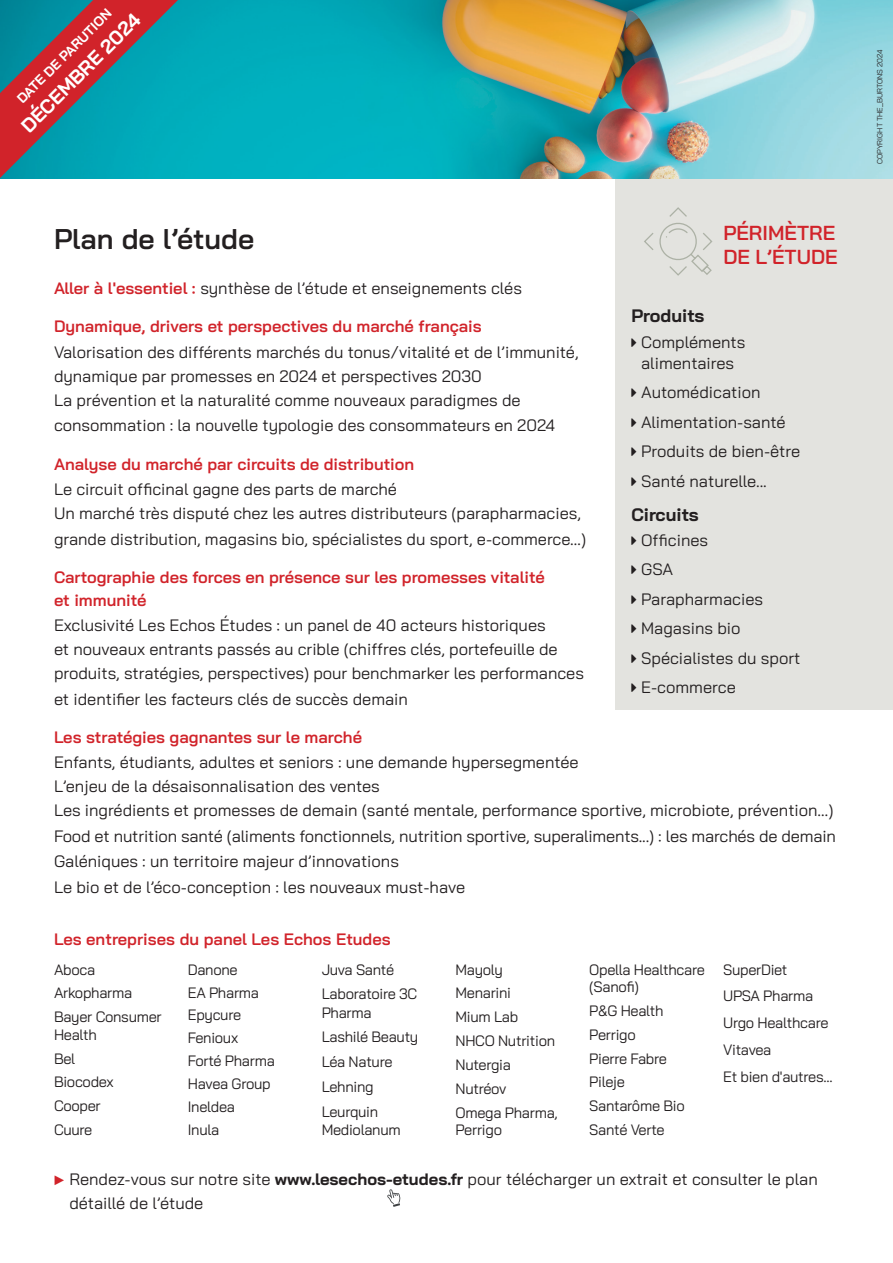
<style>
.page{position:relative;width:893px;height:1263px;background:#fff}
.page>*{position:absolute;margin:0;border:0;box-sizing:border-box;transform-origin:0 0}
.t1{font:600 28.5px "Bai Jamjuree";color:#231f20}
.Colonne_titre{font:600 20.25px/24.3px "Bai Jamjuree";color:#d1232a}
.t2{font:700 19.5px "Bai Jamjuree";color:#fff}
.Colonne_texte{font:700 18px "Bai Jamjuree";color:#231f20}
.Colonne_texte-2{font:16.5px/24px "Bai Jamjuree";color:#231f20}
.Colonne_texte-3{font:600 16.5px/22.5px "Bai Jamjuree";color:#d1232a}
.Colonne_titre-2{font:600 16.5px "Bai Jamjuree";color:#d1232a}
.Colonne_texte-4{font:15px/17.4px "Bai Jamjuree";letter-spacing:-.02em;color:#231f20}
.t3{font:700 13.5px "Bai Jamjuree";color:#fff}
.Colonne_texte-5{font:7.5px "Bai Jamjuree";color:#231f20}
.s1{font-weight:600;color:#d1232a}
.s2{color:#d1232a}
.s3{font-weight:700}
</style>
<div class="page">
<div style="left:615px;top:179px;width:278px;height:531px;background:#e3e3df"></div>
<img style="left:0;top:0;width:893px;height:179px">
<svg style="left:644px;top:207px;width:69px;height:69px"></svg>
<svg style="left:0;top:0;width:178px;height:178px"></svg>
<svg style="left:387px;top:1189px;width:13px;height:18px"></svg>
<p class="t3" style="left:14px;top:95px;width:128px;rotate:-45deg">DATE DE PARUTION</p>
<p class="t2" style="left:17px;top:121px;width:161px;rotate:-45deg">DÉCEMBRE 2024</p>
<p class="t1" style="left:54px;top:222px;width:202px">Plan de l’étude</p>
<p class="Colonne_titre" style="left:723px;top:221px;width:116px">PÉRIMÈTRE<br>DE L’ÉTUDE</p>
<p class="Colonne_texte-2" style="left:54px;top:276px;width:469px"><span class="s1">Aller à l'essentiel :</span> synthèse de l’étude et enseignements clés</p>
<p class="Colonne_texte-3" style="left:54px;top:315px;width:429px">Dynamique, drivers et perspectives du marché français</p>
<p class="Colonne_texte-2" style="left:54px;top:340px;width:526px">Valorisation des différents marchés du tonus/vitalité et de l’immunité, dynamique par promesses en 2024 et perspectives 2030</p>
<p class="Colonne_texte-2" style="left:54px;top:387px;width:503px;line-height:25.5px">La prévention et la naturalité comme nouveaux paradigmes de consommation : la nouvelle typologie des consommateurs en 2024</p>
<p class="Colonne_texte-3" style="left:54px;top:453px;width:362px">Analyse du marché par circuits de distribution</p>
<p class="Colonne_texte-2" style="left:54px;top:477px;width:345px">Le circuit officinal gagne des parts de marché</p>
<p class="Colonne_texte-2" style="left:54px;top:500px;width:534px;line-height:25.5px">Un marché très disputé chez les autres distributeurs (parapharmacies, grande distribution, magasins bio, spécialistes du sport, e-commerce…)</p>
<p class="Colonne_texte-3" style="left:54px;top:566px;width:492px">Cartographie des forces en présence sur les promesses vitalité et immunité</p>
<p class="Colonne_texte-2" style="left:54px;top:613px;width:531px">Exclusivité Les Echos Études : un panel de 40 acteurs historiques<br>et nouveaux entrants passés au crible (chiffres clés, portefeuille de produits, stratégies, perspectives) pour benchmarker les performances</p>
<p class="Colonne_texte-2" style="left:54px;top:687px;width:355px">et identifier les facteurs clés de succès demain</p>
<p class="Colonne_texte-3" style="left:54px;top:726px;width:310px">Les stratégies gagnantes sur le marché</p>
<p class="Colonne_texte-2" style="left:54px;top:750px;width:526px">Enfants, étudiants, adultes et seniors : une demande hypersegmentée</p>
<p class="Colonne_texte-2" style="left:54px;top:774px;width:327px">L’enjeu de la désaisonnalisation des ventes</p>
<p class="Colonne_texte-2" style="left:54px;top:798px;width:781px">Les ingrédients et promesses de demain (santé mentale, performance sportive, microbiote, prévention…)</p>
<p class="Colonne_texte-2" style="left:54px;top:824px;width:784px">Food et nutrition santé (aliments fonctionnels, nutrition sportive, superaliments...) : les marchés de demain</p>
<p class="Colonne_texte-2" style="left:54px;top:849px;width:346px">Galéniques : un territoire majeur d’innovations</p>
<p class="Colonne_texte-2" style="left:54px;top:875px;width:413px">Le bio et de l’éco-conception : les nouveaux must-have</p>
<p class="Colonne_texte" style="left:631px;top:306px;width:75px">Produits</p>
<p class="Colonne_texte-2" style="left:641px;top:331px;width:106px;line-height:21px">Compléments alimentaires</p>
<p class="Colonne_texte-2" style="left:641px;top:380px;width:121px">Automédication</p>
<p class="Colonne_texte-2" style="left:641px;top:410px;width:146px">Alimentation-santé</p>
<p class="Colonne_texte-2" style="left:641px;top:439px;width:161px">Produits de bien-être</p>
<p class="Colonne_texte-2" style="left:641px;top:469px;width:127px">Santé naturelle...</p>
<p class="Colonne_texte" style="left:631px;top:504px;width:69px">Circuits</p>
<p class="Colonne_texte-2" style="left:641px;top:528px;width:69px">Officines</p>
<p class="Colonne_texte-2" style="left:641px;top:557px;width:34px">GSA</p>
<p class="Colonne_texte-2" style="left:641px;top:587px;width:123px">Parapharmacies</p>
<p class="Colonne_texte-2" style="left:641px;top:616px;width:101px">Magasins bio</p>
<p class="Colonne_texte-2" style="left:641px;top:646px;width:161px">Spécialistes du sport</p>
<p class="Colonne_texte-2" style="left:641px;top:675px;width:96px">E-commerce</p>
<p class="Colonne_titre-2" style="left:54px;top:930px;width:338px">Les entreprises du panel Les Echos Etudes</p>
<p class="Colonne_texte-4" style="left:54px;top:960px;width:43px">Aboca</p>
<p class="Colonne_texte-4" style="left:54px;top:984px;width:80px">Arkopharma</p>
<p class="Colonne_texte-4" style="left:54px;top:1008px;width:109px">Bayer Consumer<br>Health</p>
<p class="Colonne_texte-4" style="left:54px;top:1049px;width:23px">Bel</p>
<p class="Colonne_texte-4" style="left:54px;top:1073px;width:61px">Biocodex</p>
<p class="Colonne_texte-4" style="left:54px;top:1097px;width:48px">Cooper</p>
<p class="Colonne_texte-4" style="left:54px;top:1121px;width:40px">Cuure</p>
<p class="Colonne_texte-4" style="left:322px;top:960px;width:74px">Juva Santé</p>
<p class="Colonne_texte-4" style="left:322px;top:985px;width:97px;line-height:18.3px">Laboratoire 3C<br>Pharma</p>
<p class="Colonne_texte-4" style="left:322px;top:1028px;width:98px">Lashilé Beauty</p>
<p class="Colonne_texte-4" style="left:322px;top:1053px;width:72px">Léa Nature</p>
<p class="Colonne_texte-4" style="left:322px;top:1078px;width:53px">Lehning</p>
<p class="Colonne_texte-4" style="left:322px;top:1102px;width:81px;line-height:18.3px">Leurquin<br>Mediolanum</p>
<p class="Colonne_texte-4" style="left:188px;top:960px;width:51px">Danone</p>
<p class="Colonne_texte-4" style="left:188px;top:983px;width:73px">EA Pharma</p>
<p class="Colonne_texte-4" style="left:188px;top:1006px;width:55px">Epycure</p>
<p class="Colonne_texte-4" style="left:188px;top:1029px;width:52px">Fenioux</p>
<p class="Colonne_texte-4" style="left:188px;top:1052px;width:89px">Forté Pharma</p>
<p class="Colonne_texte-4" style="left:188px;top:1075px;width:84px">Havea Group</p>
<p class="Colonne_texte-4" style="left:188px;top:1098px;width:49px">Ineldea</p>
<p class="Colonne_texte-4" style="left:188px;top:1121px;width:33px">Inula</p>
<p class="Colonne_texte-4" style="left:455px;top:960px;width:49px">Mayoly</p>
<p class="Colonne_texte-4" style="left:455px;top:984px;width:57px">Menarini</p>
<p class="Colonne_texte-4" style="left:455px;top:1008px;width:64px">Mium Lab</p>
<p class="Colonne_texte-4" style="left:455px;top:1032px;width:101px">NHCO Nutrition</p>
<p class="Colonne_texte-4" style="left:455px;top:1056px;width:57px">Nutergia</p>
<p class="Colonne_texte-4" style="left:455px;top:1080px;width:52px">Nutréov</p>
<p class="Colonne_texte-4" style="left:455px;top:1103px;width:104px">Omega Pharma,<br>Perrigo</p>
<p class="Colonne_texte-4" style="left:589px;top:960px;width:117px">Opella Healthcare (Sanofi)</p>
<p class="Colonne_texte-4" style="left:589px;top:1002px;width:76px">P&amp;G Health</p>
<p class="Colonne_texte-4" style="left:589px;top:1025px;width:48px">Perrigo</p>
<p class="Colonne_texte-4" style="left:589px;top:1049px;width:79px">Pierre Fabre</p>
<p class="Colonne_texte-4" style="left:589px;top:1073px;width:37px">Pileje</p>
<p class="Colonne_texte-4" style="left:589px;top:1097px;width:97px">Santarôme Bio</p>
<p class="Colonne_texte-4" style="left:589px;top:1121px;width:77px">Santé Verte</p>
<p class="Colonne_texte-4" style="left:723px;top:960px;width:66px">SuperDiet</p>
<p class="Colonne_texte-4" style="left:723px;top:987px;width:92px">UPSA Pharma</p>
<p class="Colonne_texte-4" style="left:723px;top:1014px;width:107px">Urgo Healthcare</p>
<p class="Colonne_texte-4" style="left:723px;top:1041px;width:50px">Vitavea</p>
<p class="Colonne_texte-4" style="left:723px;top:1067px;width:111px">Et bien d'autres...</p>
<p class="Colonne_texte-2" style="left:69px;top:1167px;width:750px;text-indent:-16px"><span class="s2">▶</span> Rendez-vous sur notre site <span class="s3">www.lesechos-etudes.fr</span> pour télécharger un extrait et consulter le plan détaillé de l’étude</p>
<p class="Colonne_texte-5" style="left:873px;top:164px;width:116px;rotate:-90deg">COPYRIGHT THE_BURTONS 2024</p>
</div>
